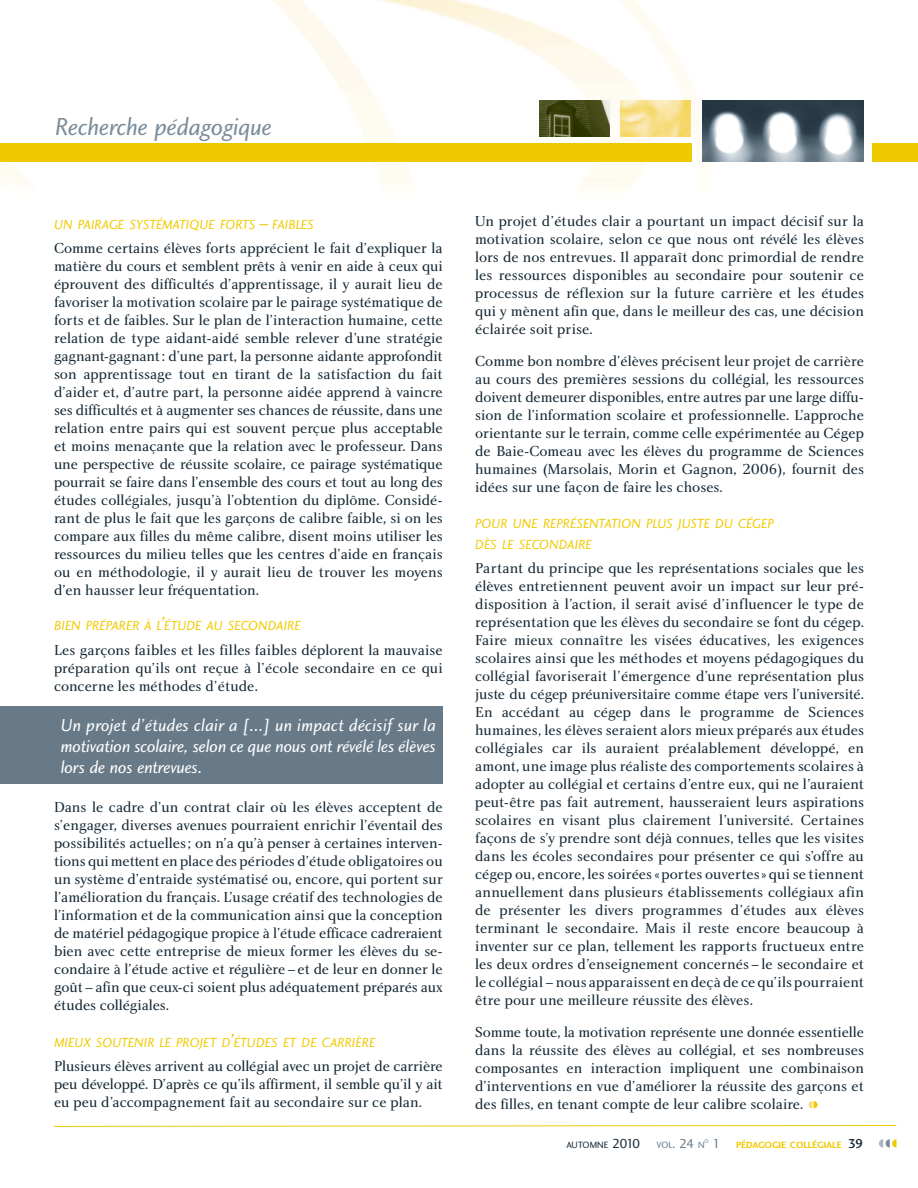
<style>
.page{position:relative;width:918px;height:1188px;background:#fff}
.page>*{position:absolute;margin:0;border:0;box-sizing:border-box;transform-origin:0 0}
.t1{font:25.5px "Charlotte Sans Book Italic Plain";letter-spacing:-.01em;color:#7c8d9a}
.t2{font:18px/21px "Charlotte Sans Book Italic Plain";letter-spacing:-.01em;color:#fff;text-align:justify}
.t3{font:15px/18px "Charlotte Book Plain";color:#142733;text-align:justify}
.t4{font:13.65px/21px "Charlotte Sans Book Italic Plain";letter-spacing:-.005em;color:#f0ca00}
.t5{font:9.45px "Charlotte Sans Bold Plain";color:#f0ca00}
.t6{font:9.45px "Charlotte Sans Book Plain";color:#142733}
.t7{font:5.55px "Charlotte Sans Book Plain";color:#687a88}
.s1{font-size:19.5px}
.s2{font-size:13.5px}
.s3{color:#687a88}
.s4{font-size:13.5px;color:#687a88}
.s5{font-family:"Charlotte Sans Book Plain";font-size:13.5px;color:#687a88}
.s6{font-family:"Charlotte Sans Medium Plain";font-size:13.5px;color:#142733}
</style>
<div class="page">
<img style="left:0;top:0;width:918px;height:190px">
<img style="left:703px;top:101px;width:161px;height:61px">
<img style="left:540px;top:101px;width:70px;height:36px">
<img style="left:620px;top:101px;width:71px;height:36px">
<svg style="left:808px;top:1101px;width:10px;height:7px"></svg>
<div style="left:0;top:707px;width:443px;height:77px;background:#687a88"></div>
<svg style="left:879px;top:1139px;width:17px;height:9px"></svg>
<svg style="left:54px;top:1125px;width:843px;height:2px;background:#f7e37f"></svg>
<div style="left:872px;top:144px;width:46px;height:18px;background:#f0ca00"></div>
<div style="left:0;top:144px;width:691px;height:18px;background:#f0ca00"></div>
<h1 class="t1" style="left:55px;top:116px;width:218px">Recherche pédagogique</h1>
<p class="t4" style="left:54px;top:215px;width:262px">UN PAIRAGE SYSTÉMATIQUE FORTS <span class="s1">–</span> FAIBLES</p>
<p class="t3" style="left:54px;top:241px;width:390px">Comme certains élèves forts apprécient le fait d’expliquer la matière du cours et semblent prêts à venir en aide à ceux qui éprouvent des difficultés d’apprentissage, il y aurait lieu de favoriser la motivation scolaire par le pairage systématique de forts et de faibles. Sur le plan de l’interaction humaine, cette relation de type aidant-aidé semble relever d’une stratégie gagnant-gagnant : d’une part, la personne aidante approfondit son apprentissage tout en tirant de la satisfaction du fait d’aider et, d’autre part, la personne aidée apprend à vaincre ses difficultés et à augmenter ses chances de réussite, dans une relation entre pairs qui est souvent perçue plus acceptable et moins menaçante que la relation avec le professeur. Dans une perspective de réussite scolaire, ce pairage systématique pourrait se faire dans l’ensemble des cours et tout au long des études collégiales, jusqu’à l’obtention du diplôme. Considé&shy;rant de plus le fait que les garçons de calibre faible, si on les compare aux filles du même calibre, disent moins utiliser les ressources du milieu telles que les centres d’aide en français ou en méthodologie, il y aurait lieu de trouver les moyens d’en hausser leur fréquentation.</p>
<p class="t4" style="left:54px;top:616px;width:249px">BIEN PRÉPARER À L<span class="s1">’</span>ÉTUDE AU SECONDAIRE</p>
<p class="t3" style="left:54px;top:642px;width:390px">Les garçons faibles et les filles faibles déplorent la mauvaise préparation qu’ils ont reçue à l’école secondaire en ce qui concerne les méthodes d’étude.</p>
<p class="t2" style="left:61px;top:716px;width:377px">Un projet d’études clair a [...] un impact décisif sur la motivation scolaire, selon ce que nous ont révélé les élèves lors de nos entrevues.</p>
<p class="t3" style="left:54px;top:800px;width:390px">Dans le cadre d’un contrat clair où les élèves acceptent de s’engager, diverses avenues pourraient enrichir l’éventail des possibilités actuelles ; on n’a qu’à penser à certaines interven&shy;tions qui mettent en place des périodes d’étude obligatoires ou un système d’entraide systématisé ou, encore, qui portent sur l’amélioration du français. L’usage créatif des technologies de l’information et de la communication ainsi que la conception de matériel pédagogique propice à l’étude efficace cadreraient bien avec cette entreprise de mieux former les élèves du se&shy;condaire à l’étude active et régulière – et de leur en donner le goût – afin que ceux-ci soient plus adéquatement préparés aux études collégiales.</p>
<p class="t4" style="left:54px;top:1033px;width:323px">MIEUX SOUTENIR LE PROJET D<span class="s1">’</span>ÉTUDES ET DE CARRIÈRE</p>
<p class="t3" style="left:54px;top:1059px;width:390px">Plusieurs élèves arrivent au collégial avec un projet de carrière peu développé. D’après ce qu’ils affirment, il semble qu’il y ait eu peu d’accompagnement fait au secondaire sur ce plan.</p>
<p class="t3" style="left:475px;top:213px;width:390px">Un projet d’études clair a pourtant un impact décisif sur la motivation scolaire, selon ce que nous ont révélé les élèves lors de nos entrevues. Il apparaît donc primordial de rendre les ressources disponibles au secondaire pour soutenir ce processus de réflexion sur la future carrière et les études qui y mènent afin que, dans le meilleur des cas, une décision éclairée soit prise.</p>
<p class="t3" style="left:475px;top:353px;width:390px">Comme bon nombre d’élèves précisent leur projet de carrière au cours des premières sessions du collégial, les ressources doivent demeurer disponibles, entre autres par une large diffu&shy;sion de l’information scolaire et professionnelle. L’approche orientante sur le terrain, comme celle expérimentée au Cégep de Baie-Comeau avec les élèves du programme de Sciences humaines (Marsolais, Morin et Gagnon, 2006), fournit des idées sur une façon de faire les choses.</p>
<p class="t4" style="left:475px;top:514px;width:300px">POUR UNE REPRÉSENTATION PLUS JUSTE DU CÉGEP<br>DÈS LE SECONDAIRE</p>
<p class="t3" style="left:475px;top:561px;width:390px">Partant du principe que les représentations sociales que les élèves entretiennent peuvent avoir un impact sur leur pré&shy;disposition à l’action, il serait avisé d’influencer le type de représentation que les élèves du secondaire se font du cégep.<br>Faire mieux connaître les visées éducatives, les exigences scolaires ainsi que les méthodes et moyens pédagogiques du collégial favoriserait l’émergence d’une représentation plus juste du cégep préuniversitaire comme étape vers l’université.<br>En accédant au cégep dans le programme de Sciences humaines, les élèves seraient alors mieux préparés aux études collégiales car ils auraient préalablement développé, en amont, une image plus réaliste des comportements scolaires à adopter au collégial et certains d’entre eux, qui ne l’auraient peut-être pas fait autrement, hausseraient leurs aspirations scolaires en visant plus clairement l’université. Certaines façons de s’y prendre sont déjà connues, telles que les visites dans les écoles secondaires pour présenter ce qui s’offre au cégep ou, encore, les soirées « portes ouvertes » qui se tiennent annuellement dans plusieurs établissements collégiaux afin de présenter les divers programmes d’études aux élèves terminant le secondaire. Mais il reste encore beaucoup à inventer sur ce plan, tellement les rapports fructueux entre les deux ordres d’enseignement concernés – le secondaire et le collégial – nous apparaissent en deçà de ce qu’ils pourraient être pour une meilleure réussite des élèves.</p>
<p class="t3" style="left:475px;top:1024px;width:390px">Somme toute, la motivation représente une donnée essentielle dans la réussite des élèves au collégial, et ses nombreuses composantes en interaction impliquent une combinaison d’interventions en vue d’améliorer la réussite des garçons et des filles, en tenant compte de leur calibre scolaire.</p>
<p class="t6" style="left:567px;top:1141px;width:139px">AUTOMNE <span class="s2">2010</span> <span class="s3">VOL</span><span class="s4">. 24</span> <span class="s3">N</span></p>
<p class="t7" style="left:705px;top:1139px;width:6px">O</p>
<p class="t5" style="left:712px;top:1141px;width:153px"><span class="s5">1</span> PÉDAGOGIE COLLÉGIALE <span class="s6">39</span></p>
</div>
